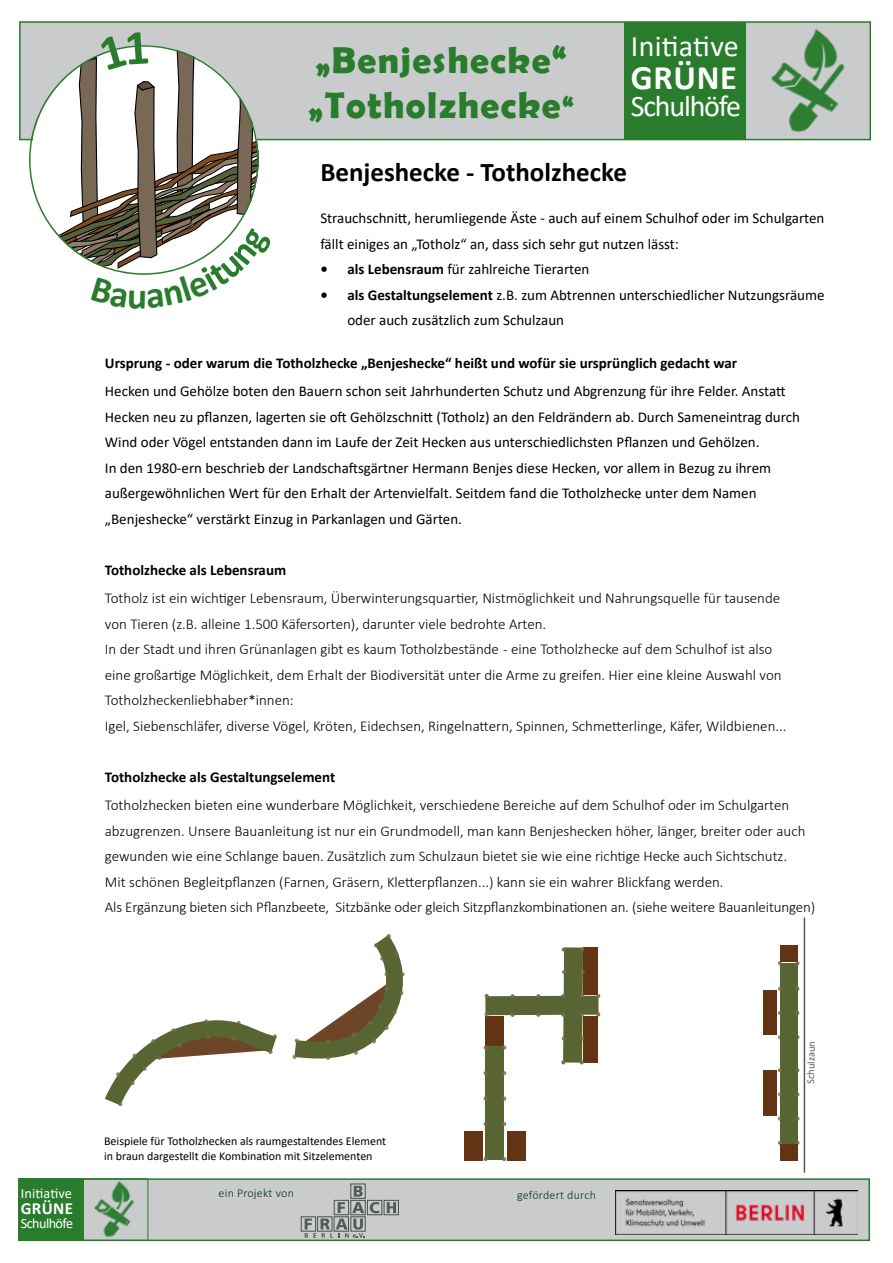
<style>
.page{position:relative;width:893px;height:1263px;background:#fff}
.page>*{position:absolute;margin:0;border:0;box-sizing:border-box;transform-origin:0 0}
.t1{font:700 37.5px/45px "Berlin Sans FB Demi";letter-spacing:.04em;color:#287c2c}
.t2{font:700 34.5px "Calibri";letter-spacing:.02em;color:#fff}
.t3{font:30px "Calibri";letter-spacing:-.04em;color:#fff}
.t4{font:700 27px "Calibri";color:#000}
.t5{font:700 16.95px "Calibri";letter-spacing:.02em;color:#fff}
.t6{font:300 15px/25.5px "Calibri";color:#000}
.t7{font:15px/25.5px "Calibri";color:#000}
.t8{font:700 15px "Calibri";color:#000}
.t9{font:14.25px "Calibri";letter-spacing:-.04em;color:#fff}
.t10{font:12px/14.4px "Calibri";color:#000}
.t11{font:300 12px "Calibri";letter-spacing:.02em;color:#003611}
.t12{font:10.5px "Calibri";color:#5d5d5f}
.s1{font-size:30px}
.s2{font-weight:700}
</style>
<div class="page">
<div style="left:19px;top:21px;width:852px;height:119px;background:#c9cbcc;border:2px solid #287c2c"></div>
<div style="left:624px;top:23px;width:122px;height:116px;background:#287c2c"></div>
<img style="left:753px;top:21px;width:102px;height:119px">
<div style="left:18px;top:1178px;width:852px;height:63px;background:#c9cbcc;border:2px solid #287c2c"></div>
<img style="left:615px;top:1190px;width:242px;height:44px">
<div style="left:384px;top:1200px;width:15px;height:15px;border:1px solid #49524c"></div>
<div style="left:301px;top:1216px;width:15px;height:15px;border:1px solid #49524c"></div>
<svg style="left:305px;top:1183px;width:91px;height:55px"></svg>
<div style="left:83px;top:1178px;width:65px;height:63px;border:1px solid #287c2c"></div>
<div style="left:18px;top:1178px;width:65px;height:63px;background:#287c2c"></div>
<img style="left:84px;top:1180px;width:55px;height:61px">
<div style="left:780px;top:963px;width:18px;height:108px;background:#586532"></div>
<div style="left:763px;top:1070px;width:14px;height:45px;background:#623414"></div>
<div style="left:763px;top:991px;width:14px;height:44px;background:#623414"></div>
<div style="left:780px;top:945px;width:18px;height:16px;background:#623414"></div>
<svg style="left:778px;top:987px;width:4px;height:4px"></svg>
<svg style="left:795px;top:987px;width:4px;height:4px"></svg>
<svg style="left:778px;top:961px;width:4px;height:4px"></svg>
<svg style="left:795px;top:961px;width:4px;height:4px"></svg>
<svg style="left:778px;top:1011px;width:4px;height:4px"></svg>
<svg style="left:795px;top:1011px;width:4px;height:4px"></svg>
<div style="left:780px;top:1035px;width:18px;height:108px;background:#586532"></div>
<svg style="left:778px;top:1092px;width:4px;height:4px"></svg>
<svg style="left:795px;top:1092px;width:4px;height:4px"></svg>
<svg style="left:778px;top:1068px;width:4px;height:4px"></svg>
<svg style="left:795px;top:1068px;width:4px;height:4px"></svg>
<svg style="left:778px;top:1141px;width:4px;height:4px"></svg>
<svg style="left:795px;top:1141px;width:4px;height:4px"></svg>
<svg style="left:778px;top:1117px;width:4px;height:4px"></svg>
<svg style="left:795px;top:1117px;width:4px;height:4px"></svg>
<div style="left:780px;top:1145px;width:18px;height:16px;background:#623414"></div>
<svg style="left:105px;top:935px;width:298px;height:170px"></svg>
<div style="left:485px;top:1046px;width:19px;height:114px;background:#586532"></div>
<div style="left:507px;top:1131px;width:19px;height:29px;background:#623414"></div>
<div style="left:464px;top:1131px;width:19px;height:29px;background:#623414"></div>
<svg style="left:387px;top:934px;width:4px;height:4px"></svg>
<svg style="left:395px;top:952px;width:4px;height:4px"></svg>
<svg style="left:400px;top:972px;width:5px;height:4px"></svg>
<svg style="left:384px;top:972px;width:5px;height:4px"></svg>
<svg style="left:380px;top:956px;width:4px;height:5px"></svg>
<svg style="left:374px;top:943px;width:4px;height:4px"></svg>
<svg style="left:118px;top:1102px;width:4px;height:4px"></svg>
<svg style="left:130px;top:1081px;width:5px;height:4px"></svg>
<svg style="left:116px;top:1072px;width:4px;height:4px"></svg>
<svg style="left:132px;top:984px;width:271px;height:87px"></svg>
<svg style="left:484px;top:1071px;width:4px;height:4px"></svg>
<svg style="left:502px;top:1071px;width:4px;height:4px"></svg>
<svg style="left:484px;top:947px;width:116px;height:117px"></svg>
<svg style="left:484px;top:1157px;width:4px;height:4px"></svg>
<svg style="left:502px;top:1157px;width:4px;height:4px"></svg>
<svg style="left:484px;top:1122px;width:4px;height:4px"></svg>
<svg style="left:502px;top:1122px;width:4px;height:4px"></svg>
<svg style="left:484px;top:1096px;width:4px;height:5px"></svg>
<svg style="left:502px;top:1096px;width:4px;height:5px"></svg>
<hr style="left:804px;top:917px;width:1px;height:255px;background:#58585a">
<svg style="left:31px;top:45px;width:242px;height:230px"></svg>
<h1 class="t1" style="left:308px;top:37px;width:268px">„Benjeshecke“ „Totholzhecke<span class="s1">“</span></h1>
<h3 class="t3" style="left:631px;top:26px;width:109px">Initiative</h3>
<h2 class="t2" style="left:631px;top:54px;width:108px">GRÜNE</h2>
<h3 class="t3" style="left:631px;top:86px;width:112px">Schulhöfe</h3>
<h3 class="t4" style="left:320px;top:153px;width:308px">Benjeshecke - Totholzhecke</h3>
<p class="t7" style="left:320px;top:205px;width:506px">Strauchschnitt, herumliegende Äste - auch auf einem Schulhof oder im Schulgarten fällt einiges an „Totholz“ an, dass sich sehr gut nutzen lässt:</p>
<p class="t7" style="left:320px;top:256px;width:271px"><span class="s2">• als Lebensraum</span> für zahlreiche Tierarten</p>
<p class="t7" style="left:347px;top:281px;width:479px;text-indent:-27px"><span class="s2">• als Gestaltungselement</span> z.B. zum Abtrennen unterschiedlicher Nutzungsräume oder auch zusätzlich zum Schulzaun</p>
<p class="t8" style="left:105px;top:352px;width:634px">Ursprung - oder warum die Totholzhecke „Benjeshecke“ heißt und wofür sie ursprünglich gedacht war</p>
<p class="t7" style="left:105px;top:378px;width:697px">Hecken und Gehölze boten den Bauern schon seit Jahrhunderten Schutz und Abgrenzung für ihre Felder. Anstatt Hecken neu zu pflanzen, lagerten sie oft Gehölzschnitt (Totholz) an den Feldrändern ab. Durch Sameneintrag durch Wind oder Vögel entstanden dann im Laufe der Zeit Hecken aus unterschiedlichsten Pflanzen und Gehölzen.<br>In den 1980-ern beschrieb der Landschaftsgärtner Hermann Benjes diese Hecken, vor allem in Bezug zu ihrem außergewöhnlichen Wert für den Erhalt der Artenvielfalt. Seitdem fand die Totholzhecke unter dem Namen „Benjeshecke“ verstärkt Einzug in Parkanlagen und Gärten.</p>
<p class="t8" style="left:105px;top:559px;width:183px">Totholzhecke als Lebensraum</p>
<p class="t6" style="left:105px;top:585px;width:683px">Totholz ist ein wichtiger Lebensraum, Überwinterungsquartier, Nistmöglichkeit und Nahrungsquelle für tausende von Tieren (z.B. alleine 1.500 Käfersorten), darunter viele bedrohte Arten.<br>In der Stadt und ihren Grünanlagen gibt es kaum Totholzbestände - eine Totholzhecke auf dem Schulhof ist also eine großartige Möglichkeit, dem Erhalt der Biodiversität unter die Arme zu greifen. Hier eine kleine Auswahl von Totholzheckenliebhaber*innen:<br>Igel, Siebenschläfer, diverse Vögel, Kröten, Eidechsen, Ringelnattern, Spinnen, Schmetterlinge, Käfer, Wildbienen...</p>
<p class="t8" style="left:105px;top:766px;width:232px">Totholzhecke als Gestaltungselement</p>
<p class="t6" style="left:105px;top:792px;width:712px">Totholzhecken bieten eine wunderbare Möglichkeit, verschiedene Bereiche auf dem Schulhof oder im Schulgarten abzugrenzen. Unsere Bauanleitung ist nur ein Grundmodell, man kann Benjeshecken höher, länger, breiter oder auch gewunden wie eine Schlange bauen. Zusätzlich zum Schulzaun bietet sie wie eine richtige Hecke auch Sichtschutz.<br>Mit schönen Begleitpflanzen (Farnen, Gräsern, Kletterpflanzen...) kann sie ein wahrer Blickfang werden.<br>Als Ergänzung bieten sich Pflanzbeete, Sitzbänke oder gleich Sitzpflanzkombinationen an. (siehe weitere Bauanleitungen)</p>
<p class="t10" style="left:104px;top:1134px;width:284px">Beispiele für Totholzhecken als raumgestaltendes Element in braun dargestellt die Kombination mit Sitzelementen</p>
<p class="t9" style="left:21px;top:1183px;width:53px">Initiative</p>
<p class="t11" style="left:219px;top:1185px;width:77px">ein Projekt von</p>
<p class="t11" style="left:517px;top:1187px;width:80px">gefördert durch</p>
<p class="t5" style="left:21px;top:1196px;width:54px">GRÜNE</p>
<p class="t9" style="left:21px;top:1213px;width:54px">Schulhöfe</p>
<p class="t12" style="left:803px;top:1084px;width:44px;rotate:-89deg">Schulzaun</p>
</div>
